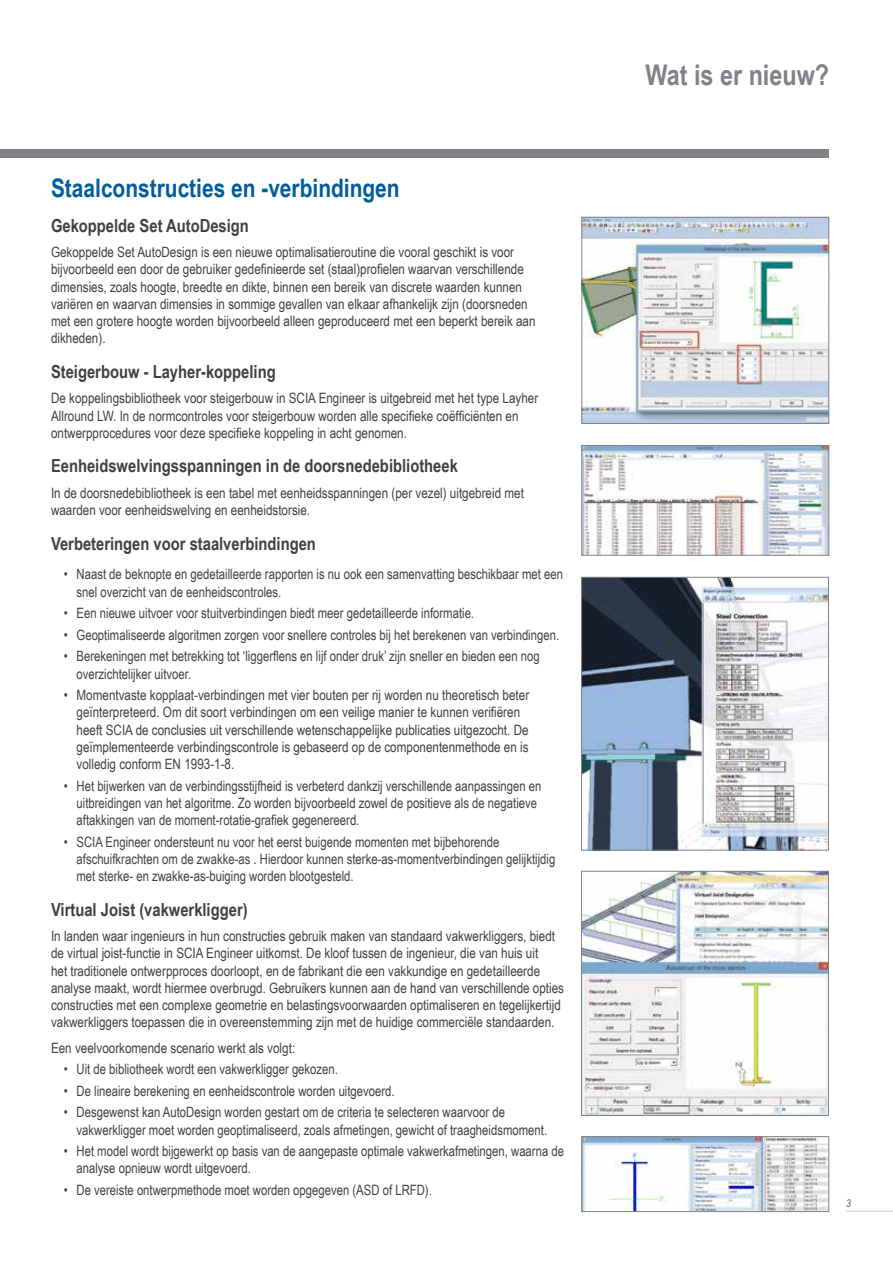
<style>
.page{position:relative;width:893px;height:1263px;background:#fff}
.page>*{position:absolute;margin:0;border:0;box-sizing:border-box;transform-origin:0 0}
.t1{font:700 28.5px "Arial Narrow";color:#7f8387}
.t2{font:700 25.5px "Arial Narrow";color:#005d9c}
.t3{font:700 18px "Arial Narrow";color:#414042}
.t4{font:14.25px/17.2px "Arial Narrow";color:#414042}
.t5{font:italic 10.5px "Arial Narrow";color:#58595b}
</style>
<div class="page">
<div style="left:0;top:149px;width:829px;height:8px;background:#7f8387"></div>
<hr style="left:846px;top:1210px;width:47px;height:2px;background:#dcdbdc">
<img style="left:583px;top:219px;width:244px;height:203px">
<div style="left:581px;top:217px;width:248px;height:207px;border:1px solid #7f8387"></div>
<img style="left:583px;top:447px;width:244px;height:107px">
<div style="left:581px;top:445px;width:248px;height:111px;border:1px solid #7f8387"></div>
<img style="left:583px;top:579px;width:244px;height:269px">
<div style="left:581px;top:577px;width:248px;height:273px;border:1px solid #7f8387"></div>
<img style="left:583px;top:873px;width:244px;height:241px">
<div style="left:581px;top:871px;width:248px;height:245px;border:1px solid #7f8387"></div>
<img style="left:583px;top:1138px;width:244px;height:72px">
<div style="left:581px;top:1136px;width:248px;height:76px;border:1px solid #7f8387"></div>
<h2 class="t2" style="left:51px;top:169px;width:350px">Staalconstructies en -verbindingen</h2>
<p class="t3" style="left:51px;top:212px;width:199px">Gekoppelde Set AutoDesign</p>
<p class="t4" style="left:51px;top:243px;width:486px">Gekoppelde Set AutoDesign is een nieuwe optimalisatieroutine die vooral geschikt is voor bijvoorbeeld een door de gebruiker gedefinieerde set (staal)profielen waarvan verschillende dimensies, zoals hoogte, breedte en dikte, binnen een bereik van discrete waarden kunnen variëren en waarvan dimensies in sommige gevallen van elkaar afhankelijk zijn (doorsneden met een grotere hoogte worden bijvoorbeeld alleen geproduceerd met een beperkt bereik aan dikheden).</p>
<p class="t3" style="left:51px;top:358px;width:226px">Steigerbouw - Layher-koppeling</p>
<p class="t4" style="left:51px;top:389px;width:489px">De koppelingsbibliotheek voor steigerbouw in SCIA Engineer is uitgebreid met het type Layher<br>Allround LW. In de normcontroles voor steigerbouw worden alle specifieke coëfficiënten en ontwerpprocedures voor deze specifieke koppeling in acht genomen.</p>
<p class="t3" style="left:51px;top:452px;width:408px">Eenheidswelvingsspanningen in de doorsnedebibliotheek</p>
<p class="t4" style="left:51px;top:484px;width:474px">In de doorsnedebibliotheek is een tabel met eenheidsspanningen (per vezel) uitgebreid met waarden voor eenheidswelving en eenheidstorsie.</p>
<p class="t3" style="left:51px;top:530px;width:266px">Verbeteringen voor staalverbindingen</p>
<p class="t4" style="left:77px;top:565px;width:488px;text-indent:-13px">• Naast de beknopte en gedetailleerde rapporten is nu ook een samenvatting beschikbaar met een snel overzicht van de eenheidscontroles.</p>
<p class="t4" style="left:64px;top:604px;width:412px">• Een nieuwe uitvoer voor stuitverbindingen biedt meer gedetailleerde informatie.</p>
<p class="t4" style="left:64px;top:625px;width:497px">• Geoptimaliseerde algoritmen zorgen voor snellere controles bij het berekenen van verbindingen.</p>
<p class="t4" style="left:77px;top:647px;width:465px;text-indent:-13px">• Berekeningen met betrekking tot ‘liggerflens en lijf onder druk’ zijn sneller en bieden een nog overzichtelijker uitvoer.</p>
<p class="t4" style="left:77px;top:686px;width:454px;text-indent:-13px">• Momentvaste kopplaat-verbindingen met vier bouten per rij worden nu theoretisch beter geïnterpreteerd. Om dit soort verbindingen om een veilige manier te kunnen verifiëren heeft SCIA de conclusies uit verschillende wetenschappelijke publicaties uitgezocht. De geïmplementeerde verbindingscontrole is gebaseerd op de componentenmethode en is volledig conform EN 1993-1-8.</p>
<p class="t4" style="left:77px;top:776px;width:466px;text-indent:-13px">• Het bijwerken van de verbindingsstijfheid is verbeterd dankzij verschillende aanpassingen en uitbreidingen van het algoritme. Zo worden bijvoorbeeld zowel de positieve als de negatieve aftakkingen van de moment-rotatie-grafiek gegenereerd.</p>
<p class="t4" style="left:77px;top:832px;width:480px;text-indent:-13px">• SCIA Engineer ondersteunt nu voor het eerst buigende momenten met bijbehorende afschuifkrachten om de zwakke-as . Hierdoor kunnen sterke-as-momentverbindingen gelijktijdig met sterke- en zwakke-as-buiging worden blootgesteld.</p>
<p class="t3" style="left:51px;top:895px;width:198px">Virtual Joist (vakwerkligger)</p>
<p class="t4" style="left:51px;top:927px;width:515px">In landen waar ingenieurs in hun constructies gebruik maken van standaard vakwerkliggers, biedt de virtual joist-functie in SCIA Engineer uitkomst. De kloof tussen de ingenieur, die van huis uit<br>het traditionele ontwerpproces doorloopt, en de fabrikant die een vakkundige en gedetailleerde analyse maakt, wordt hiermee overbrugd. Gebruikers kunnen aan de hand van verschillende opties constructies met een complexe geometrie en belastingsvoorwaarden optimaliseren en tegelijkertijd vakwerkliggers toepassen die in overeenstemming zijn met de huidige commerciële standaarden.</p>
<p class="t4" style="left:51px;top:1039px;width:246px">Een veelvoorkomende scenario werkt als volgt:</p>
<p class="t4" style="left:64px;top:1060px;width:276px">• Uit de bibliotheek wordt een vakwerkligger gekozen.</p>
<p class="t4" style="left:64px;top:1081px;width:332px">• De lineaire berekening en eenheidscontrole worden uitgevoerd.</p>
<p class="t4" style="left:77px;top:1103px;width:472px;text-indent:-13px">• Desgewenst kan AutoDesign worden gestart om de criteria te selecteren waarvoor de vakwerkligger moet worden geoptimaliseerd, zoals afmetingen, gewicht of traagheidsmoment.</p>
<p class="t4" style="left:77px;top:1142px;width:489px;text-indent:-13px">• Het model wordt bijgewerkt op basis van de aangepaste optimale vakwerkafmetingen, waarna de analyse opnieuw wordt uitgevoerd.</p>
<p class="t4" style="left:64px;top:1181px;width:370px">• De vereiste ontwerpmethode moet worden opgegeven (ASD of LRFD).</p>
<h1 class="t1" style="left:646px;top:53px;width:185px">Wat is er nieuw?</h1>
<p class="t5" style="left:846px;top:1196px;width:6px">3</p>
</div>
